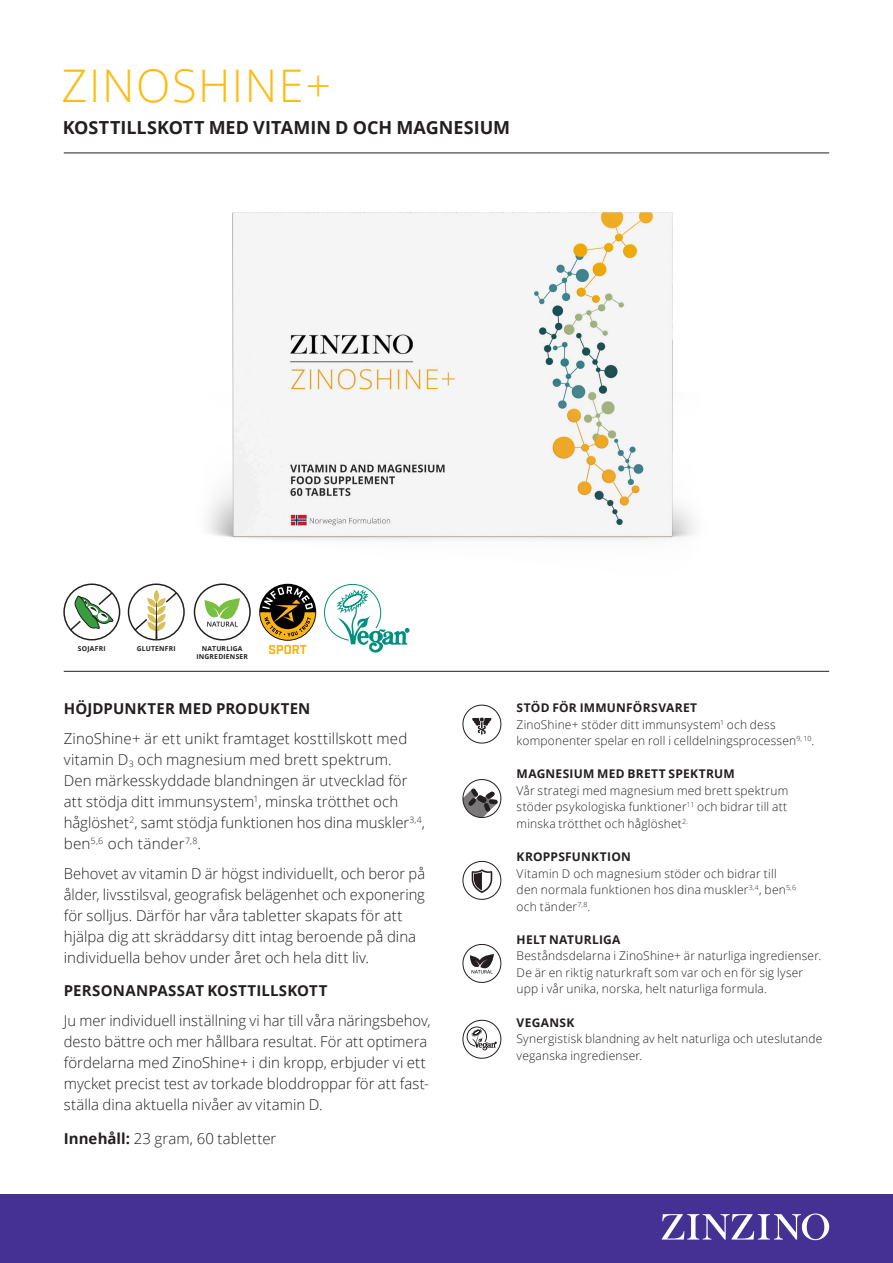
<style>
.page{position:relative;width:893px;height:1263px;background:#fff}
.page>*{position:absolute;margin:0;border:0;box-sizing:border-box;transform-origin:0 0}
.Heading_30_35_-_färg_enl_förpackning{font:300 45px "Open Sans";letter-spacing:.035em;color:#fdbc12}
.Sub-heading_12_14{font:700 18px "Open Sans";color:#231f20}
.Preamble_10_14{font:300 15px/21px "Open Sans";letter-spacing:.005em;color:#231f20}
.Preamble_10_14-2{font:700 15px "Open Sans";letter-spacing:.01em;color:#231f20}
.Body_8_11{font:300 12px/16.5px "Open Sans";letter-spacing:.015em;color:#231f20}
.Body_8_11-2{font:700 12px "Open Sans";letter-spacing:.02em;color:#231f20}
.t1{font:700 6.75px/8.1px "Open Sans";letter-spacing:.035em;color:#231f20;text-align:center}
.s1{font-weight:700}
</style>
<div class="page">
<div style="left:0;top:1194px;width:893px;height:69px;background:#443193"></div>
<svg style="left:662px;top:1213px;width:167px;height:27px"></svg>
<hr style="left:64px;top:153px;width:765px;height:1px;background:#231f20">
<hr style="left:64px;top:671px;width:765px;height:1px;background:#231f20">
<div style="left:63px;top:583px;width:57px;height:57px;border:1px solid #231f20;border-radius:50%"></div>
<svg style="left:69px;top:591px;width:45px;height:41px"></svg>
<div style="left:128px;top:583px;width:57px;height:57px;border:1px solid #231f20;border-radius:50%"></div>
<svg style="left:133px;top:590px;width:46px;height:49px"></svg>
<div style="left:194px;top:583px;width:57px;height:57px;border:1px solid #231f20;border-radius:50%"></div>
<svg style="left:205px;top:598px;width:35px;height:29px"></svg>
<svg style="left:260px;top:585px;width:55px;height:69px"></svg>
<svg style="left:324px;top:584px;width:85px;height:69px"></svg>
<img style="left:207px;top:212px;width:488px;height:328px">
<svg style="left:462px;top:779px;width:39px;height:39px"></svg>
<svg style="left:462px;top:861px;width:39px;height:39px"></svg>
<svg style="left:462px;top:944px;width:39px;height:39px"></svg>
<svg style="left:462px;top:1020px;width:39px;height:39px"></svg>
<svg style="left:462px;top:705px;width:39px;height:38px"></svg>
<p class="Heading_30_35_-_färg_enl_förpackning" style="left:62px;top:55px;width:271px">ZINOSHINE+</p>
<p class="Sub-heading_12_14" style="left:63px;top:115px;width:449px">KOSTTILLSKOTT MED VITAMIN D OCH MAGNESIUM</p>
<p class="t1" style="left:78px;top:644px;width:29px">SOJAFRI</p>
<p class="t1" style="left:137px;top:644px;width:41px">GLUTENFRI</p>
<p class="t1" style="left:196px;top:644px;width:53px">NATURLIGA<br>INGREDIENSER</p>
<p class="Preamble_10_14-2" style="left:64px;top:698px;width:248px">HÖJDPUNKTER MED PRODUKTEN</p>
<p class="Preamble_10_14" style="left:64px;top:728px;width:363px">ZinoShine+ är ett unikt framtaget kosttillskott med vitamin D<sub>3</sub> och magnesium med brett spektrum.<br>Den märkesskyddade blandningen är utvecklad för att stödja ditt immunsystem<sup>1</sup>, minska trötthet och håglöshet<sup>2</sup>, samt stödja funktionen hos dina muskler<sup>3,4</sup>, ben<sup>5,6</sup> och tänder<sup>7,8</sup>.</p>
<p class="Preamble_10_14" style="left:64px;top:862px;width:363px">Behovet av vitamin D är högst individuellt, och beror på ålder, livsstilsval, geografisk belägenhet och exponering för solljus. Därför har våra tabletter skapats för att hjälpa dig att skräddarsy ditt intag beroende på dina individuella behov under året och hela ditt liv.</p>
<p class="Preamble_10_14-2" style="left:64px;top:980px;width:265px">PERSONANPASSAT KOSTTILLSKOTT</p>
<p class="Preamble_10_14" style="left:64px;top:1009px;width:368px">Ju mer individuell inställning vi har till våra näringsbehov, desto bättre och mer hållbara resultat. För att optimera fördelarna med ZinoShine+ i din kropp, erbjuder vi ett mycket precist test av torkade bloddroppar för att fast&shy;ställa dina aktuella nivåer av vitamin D.</p>
<p class="Preamble_10_14" style="left:64px;top:1127px;width:214px"><span class="s1">Innehåll:</span> 23 gram, 60 tabletter</p>
<p class="Body_8_11-2" style="left:517px;top:699px;width:182px">STÖD FÖR IMMUNFÖRSVARET</p>
<p class="Body_8_11" style="left:517px;top:716px;width:299px">ZinoShine+ stöder ditt immunsystem<sup>1</sup> och dess komponenter spelar en roll i celldelningsprocessen<sup>9,</sup> <sup>10</sup>.</p>
<p class="Body_8_11-2" style="left:517px;top:765px;width:220px">MAGNESIUM MED BRETT SPEKTRUM</p>
<p class="Body_8_11" style="left:517px;top:782px;width:273px;text-align:justify">Vår strategi med magnesium med brett spektrum stöder psykologiska funktioner<sup>11</sup> och bidrar till att minska trötthet och håglöshet<sup>2.</sup></p>
<p class="Body_8_11-2" style="left:517px;top:848px;width:116px">KROPPSFUNKTION</p>
<p class="Body_8_11" style="left:517px;top:864px;width:281px">Vitamin D och magnesium stöder och bidrar till den normala funktionen hos dina muskler<sup>3,4</sup>, ben<sup>5,6 </sup>och tänder<sup>7,8</sup>.</p>
<p class="Body_8_11-2" style="left:517px;top:931px;width:105px">HELT NATURLIGA</p>
<p class="Body_8_11" style="left:517px;top:947px;width:306px">Beståndsdelarna i ZinoShine+ är naturliga ingredienser.<br>De är en riktig naturkraft som var och en för sig lyser upp i vår unika, norska, helt naturliga formula.</p>
<p class="Body_8_11-2" style="left:517px;top:1014px;width:59px">VEGANSK</p>
<p class="Body_8_11" style="left:517px;top:1030px;width:307px">Synergistisk blandning av helt naturliga och uteslutande veganska ingredienser.</p>
</div>
